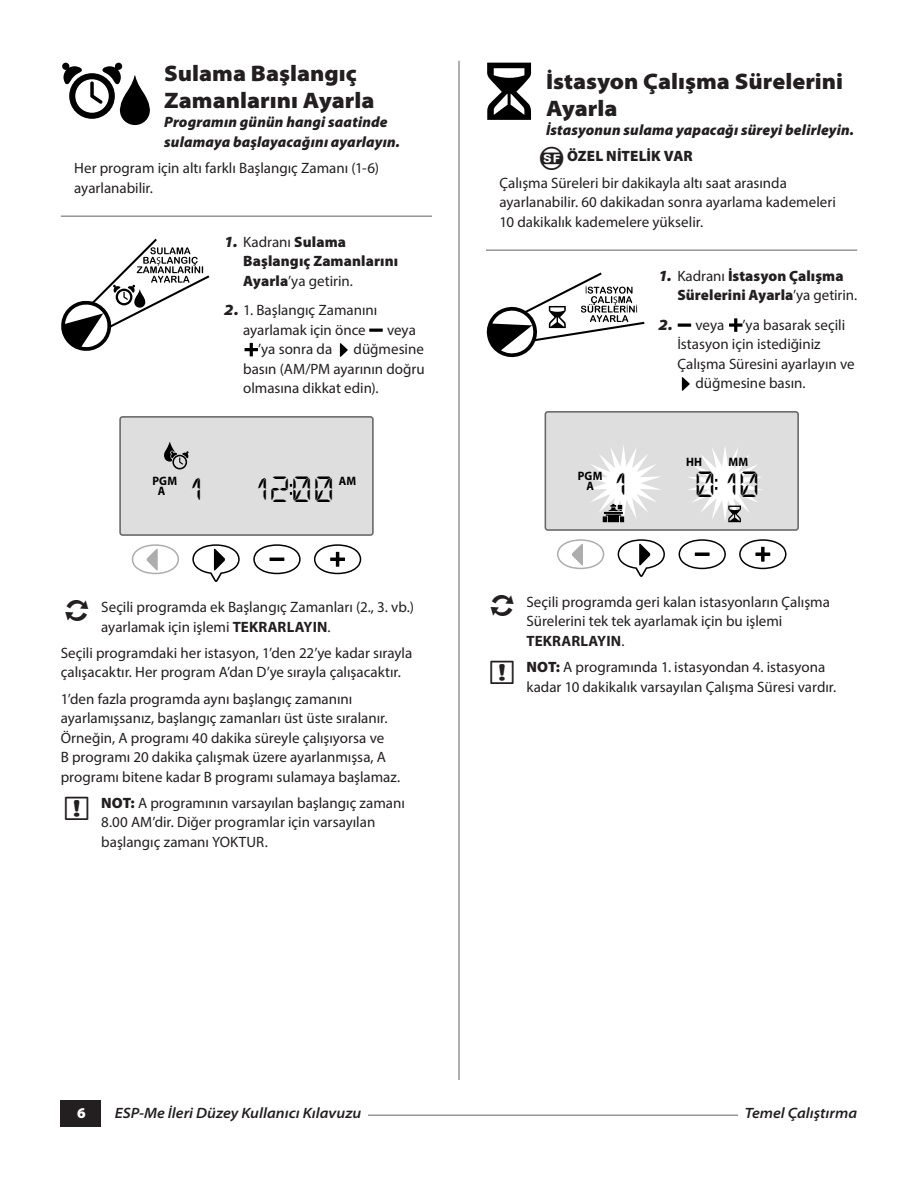
<style>
.page{position:relative;width:918px;height:1188px;background:#fff}
.page>*{position:absolute;margin:0;border:0;box-sizing:border-box;transform-origin:0 0}
.t1{font:35.55px "ESP MELCD";letter-spacing:.015em;color:#000;scale:.94 1}
.t2{font:900 semi-expanded 22.5px/27px "Myriad Pro";color:#231f20}
.t3{font:15px/19.5px "Myriad Pro";color:#231f20}
.t4{font:900 15px/19.5px "Myriad Pro";letter-spacing:.005em;color:#231f20}
.t5{font:italic 900 15px/19.5px "Myriad Pro";letter-spacing:.01em;color:#231f20}
.t6{font:italic 600 semi-expanded 15px "Myriad Pro";color:#231f20}
.t7{font:700 12.15px/10.1px "Myriad Pro";letter-spacing:.02em;color:#000;text-align:center;scale:.94 1}
.s1{font-style:italic;font-stretch:semi-expanded;font-size:15.6px}
.s2{font-weight:400}
.s3{font-weight:900;font-style:italic;font-stretch:semi-expanded;font-size:15.6px}
.s4{font-weight:700}
.s5{font-weight:900}
.s6{font-weight:900;color:#fff}
</style>
<div class="page">
<hr style="left:458px;top:61px;width:2px;height:1019px;background:#949698">
<div style="left:61px;top:1100px;width:40px;height:27px;background:#231f20"></div>
<hr style="left:223px;top:1115px;width:607px;height:1px;background:#949698">
<div style="left:738px;top:1109px;width:126px;height:9px;background:#fff"></div>
<div style="left:108px;top:1109px;width:260px;height:9px;background:#fff"></div>
<hr style="left:61px;top:215px;width:371px;height:2px;background:#949698">
<svg style="left:62px;top:63px;width:88px;height:62px"></svg>
<svg style="left:61px;top:239px;width:148px;height:112px"></svg>
<hr style="left:369px;top:329px;width:14px;height:3px;background:#000">
<svg style="left:245px;top:343px;width:13px;height:13px"></svg>
<svg style="left:339px;top:343px;width:1px;height:14px"></svg>
<svg style="left:340px;top:343px;width:8px;height:14px"></svg>
<svg style="left:119px;top:416px;width:255px;height:120px"></svg>
<div style="left:121px;top:418px;width:251px;height:116px;background:#dedede;border-radius:2px"></div>
<svg style="left:314px;top:544px;width:47px;height:30px"></svg>
<svg style="left:253px;top:544px;width:48px;height:30px"></svg>
<hr style="left:270px;top:558px;width:14px;height:3px;background:#000">
<svg style="left:192px;top:544px;width:48px;height:38px"></svg>
<svg style="left:132px;top:544px;width:47px;height:30px"></svg>
<svg style="left:290px;top:484px;width:2px;height:11px"></svg>
<svg style="left:164px;top:442px;width:25px;height:27px"></svg>
<hr style="left:486px;top:249px;width:371px;height:2px;background:#949698">
<svg style="left:487px;top:63px;width:44px;height:57px"></svg>
<svg style="left:486px;top:273px;width:158px;height:85px"></svg>
<svg style="left:678px;top:324px;width:13px;height:3px"></svg>
<svg style="left:729px;top:318px;width:14px;height:14px"></svg>
<svg style="left:681px;top:377px;width:1px;height:14px"></svg>
<svg style="left:682px;top:377px;width:8px;height:14px"></svg>
<svg style="left:545px;top:411px;width:254px;height:120px"></svg>
<div style="left:546px;top:413px;width:251px;height:116px;background:#dedede;border-radius:2px"></div>
<svg style="left:739px;top:539px;width:48px;height:30px"></svg>
<svg style="left:679px;top:539px;width:47px;height:30px"></svg>
<svg style="left:695px;top:552px;width:15px;height:4px"></svg>
<svg style="left:618px;top:539px;width:47px;height:38px"></svg>
<svg style="left:557px;top:539px;width:47px;height:30px"></svg>
<svg style="left:587px;top:446px;width:74px;height:76px"></svg>
<svg style="left:688px;top:447px;width:74px;height:75px"></svg>
<h2 class="t2" style="left:164px;top:60px;width:212px">Sulama Başlangıç<br>Zamanlarını Ayarla</h2>
<p class="t5" style="left:164px;top:113px;width:237px">Programın günün hangi saatinde sulamaya başlayacağını ayarlayın.</p>
<p class="t3" style="left:74px;top:158px;width:306px">Her program için altı farklı Başlangıç Zamanı (1-6) ayarlanabilir.</p>
<p class="t4" style="left:243px;top:232px;width:157px;text-indent:-19px"><span class="s1">1.</span> <span class="s2">Kadranı</span> Sulama<br>Başlangıç Zamanlarını<br>Ayarla<span class="s2">’ya getirin.</span></p>
<p class="t3" style="left:224px;top:300px;width:155px;text-align:center"><span class="s3">2.</span> 1. Başlangıç Zamanını ayarlamak için önce</p>
<p class="t3" style="left:387px;top:320px;width:30px">veya</p>
<p class="t3" style="left:243px;top:339px;width:183px;text-align:justify;text-indent:110px">düğmesine basın (AM/PM ayarının doğru olmasına dikkat edin).</p>
<p class="t3" style="left:258px;top:339px;width:76px">’ya sonra da</p>
<p class="t7" style="left:152px;top:476px;width:28px">PGM<br>A</p>
<h1 class="t1" style="left:250px;top:469px;width:95px">1200</h1>
<p class="t7" style="left:339px;top:476px;width:20px">AM</p>
<h1 class="t1" style="left:184px;top:469px;width:24px">1</h1>
<p class="t3" style="left:101px;top:597px;width:314px">Seçili programda ek Başlangıç Zamanları (2., 3. vb.) ayarlamak için işlemi <span class="s4">TEKRARLAYIN</span>.</p>
<p class="t3" style="left:61px;top:643px;width:353px">Seçili programdaki her istasyon, 1’den 22’ye kadar sırayla çalışacaktır. Her program A’dan D’ye sırayla çalışacaktır.</p>
<p class="t3" style="left:61px;top:689px;width:341px">1’den fazla programda aynı başlangıç zamanını ayarlamışsanız, başlangıç zamanları üst üste sıralanır.<br>Örneğin, A programı 40 dakika süreyle çalışıyorsa ve<br>B programı 20 dakika çalışmak üzere ayarlanmışsa, A programı bitene kadar B programı sulamaya başlamaz.</p>
<p class="t3" style="left:101px;top:793px;width:305px"><span class="s5">NOT:</span> A programının varsayılan başlangıç zamanı<br>8.00 AM’dir. Diğer programlar için varsayılan başlangıç zamanı YOKTUR.</p>
<h2 class="t2" style="left:546px;top:68px;width:299px">İstasyon Çalışma Sürelerini<br>Ayarla</h2>
<p class="t5" style="left:546px;top:120px;width:310px">İstasyonun sulama yapacağı süreyi belirleyin.</p>
<p class="t4" style="left:567px;top:147px;width:127px">ÖZEL NİTELİK VAR</p>
<p class="t3" style="left:500px;top:173px;width:338px">Çalışma Süreleri bir dakikayla altı saat arasında ayarlanabilir. 60 dakikadan sonra ayarlama kademeleri<br>10 dakikalık kademelere yükselir.</p>
<p class="t4" style="left:677px;top:266px;width:181px;text-indent:-19px"><span class="s1">1.</span> <span class="s2">Kadranı</span> İstasyon Çalışma<br>Sürelerini Ayarla<span class="s2">’ya getirin.</span></p>
<p class="t3" style="left:658px;top:315px;width:188px"><span class="s3">2.</span> veya ’ya basarak seçili</p>
<p class="t3" style="left:677px;top:334px;width:145px">İstasyon için istediğiniz</p>
<p class="t3" style="left:677px;top:354px;width:179px">Çalışma Süresini ayarlayın ve</p>
<p class="t3" style="left:696px;top:373px;width:112px">düğmesine basın.</p>
<p class="t7" style="left:578px;top:471px;width:28px">PGM<br>A</p>
<p class="t7" style="left:686px;top:457px;width:19px">HH</p>
<p class="t7" style="left:728px;top:457px;width:22px">MM</p>
<h1 class="t1" style="left:608px;top:464px;width:24px">1</h1>
<h1 class="t1" style="left:697px;top:464px;width:71px">010</h1>
<p class="t3" style="left:526px;top:592px;width:305px">Seçili programda geri kalan istasyonların Çalışma<br>Sürelerini tek tek ayarlamak için bu işlemi<br><span class="s4">TEKRARLAYIN</span>.</p>
<p class="t3" style="left:526px;top:657px;width:311px"><span class="s5">NOT:</span> A programında 1. istasyondan 4. istasyona kadar 10 dakikalık varsayılan Çalışma Süresi vardır.</p>
<p class="t3" style="left:61px;top:1103px;width:26px">6 <span class="s6">6</span></p>
<p class="t6" style="left:115px;top:1105px;width:248px">ESP-Me İleri Düzey Kullanıcı Kılavuzu</p>
<p class="t6" style="left:745px;top:1105px;width:114px">Temel Çalıştırma</p>
</div>
